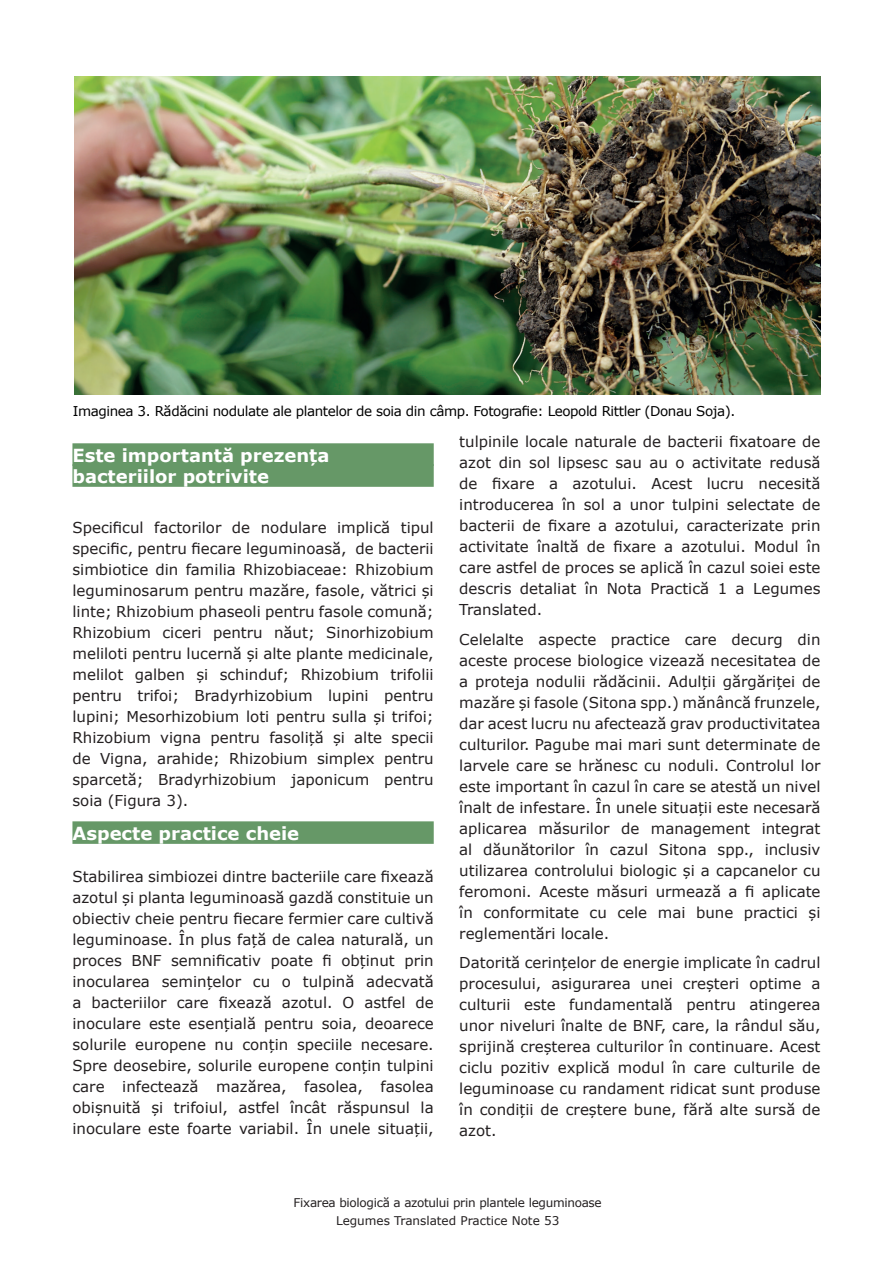
<style>
.page{position:relative;width:893px;height:1263px;background:#fff}
.page>*{position:absolute;margin:0;border:0;box-sizing:border-box;transform-origin:0 0}
.t1{font:700 18px/21px "Verdana";color:#fff}
.t2{font:15px/21px "Verdana";color:#231f20;text-align:justify}
.t3{font:13.5px "Verdana";letter-spacing:-.03em;color:#000}
.t4{font:12px/18px "Verdana";letter-spacing:-.025em;color:#231f20;text-align:center}
</style>
<div class="page">
<div style="left:72px;top:443px;width:362px;height:23px;background:#669867"></div>
<div style="left:72px;top:464px;width:362px;height:23px;background:#669867"></div>
<div style="left:72px;top:821px;width:362px;height:23px;background:#669867"></div>
<img style="left:74px;top:77px;width:746px;height:317px">
<p class="t3" style="left:73px;top:401px;width:664px">Imaginea 3. Rădăcini nodulate ale plantelor de soia din câmp. Fotografie: Leopold Rittler (Donau Soja).</p>
<p class="t1" style="left:72px;top:445px;width:259px">Este importantă prezența bacteriilor potrivite</p>
<p class="t2" style="left:72px;top:517px;width:363px">Specificul factorilor de nodulare implică tipul specific, pentru fiecare leguminoasă, de bacterii simbiotice din familia Rhizobiaceae: Rhizobium leguminosarum pentru mazăre, fasole, vătrici și linte; Rhizobium phaseoli pentru fasole comună; Rhizobium ciceri pentru năut; Sinorhizobium meliloti pentru lucernă și alte plante medicinale, melilot galben și schinduf; Rhizobium trifolii pentru trifoi; Bradyrhizobium lupini pentru lupini; Mesorhizobium loti pentru sulla și trifoi; Rhizobium vigna pentru fasoliță și alte specii de Vigna, arahide; Rhizobium simplex pentru sparcetă; Bradyrhizobium japonicum pentru soia (Figura 3).</p>
<p class="t1" style="left:72px;top:823px;width:228px">Aspecte practice cheie</p>
<p class="t2" style="left:72px;top:865px;width:363px">Stabilirea simbiozei dintre bacteriile care fixează azotul și planta leguminoasă gazdă constituie un obiectiv cheie pentru fiecare fermier care cultivă leguminoase. În plus față de calea naturală, un proces BNF semnificativ poate fi obținut prin inocularea semințelor cu o tulpină adecvată a bacteriilor care fixează azotul. O astfel de inoculare este esențială pentru soia, deoarece solurile europene nu conțin speciile necesare.<br>Spre deosebire, solurile europene conțin tulpini care infectează mazărea, fasolea, fasolea obișnuită și trifoiul, astfel încât răspunsul la inoculare este foarte variabil. În unele situații,</p>
<p class="t2" style="left:459px;top:431px;width:363px">tulpinile locale naturale de bacterii fixatoare de azot din sol lipsesc sau au o activitate redusă de fixare a azotului. Acest lucru necesită introducerea în sol a unor tulpini selectate de bacterii de fixare a azotului, caracterizate prin activitate înaltă de fixare a azotului. Modul în care astfel de proces se aplică în cazul soiei este descris detaliat în Nota Practică 1 a Legumes Translated.</p>
<p class="t2" style="left:459px;top:628px;width:363px">Celelalte aspecte practice care decurg din aceste procese biologice vizează necesitatea de a proteja nodulii rădăcinii. Adulții gărgăriței de mazăre și fasole (Sitona spp.) mănâncă frunzele, dar acest lucru nu afectează grav productivitatea culturilor. Pagube mai mari sunt determinate de larvele care se hrănesc cu noduli. Controlul lor este important în cazul în care se atestă un nivel înalt de infestare. În unele situații este necesară aplicarea măsurilor de management integrat al dăunătorilor în cazul Sitona spp., inclusiv utilizarea controlului biologic și a capcanelor cu feromoni. Aceste măsuri urmează a fi aplicate în conformitate cu cele mai bune practici și reglementări locale.</p>
<p class="t2" style="left:459px;top:952px;width:363px">Datorită cerințelor de energie implicate în cadrul procesului, asigurarea unei creșteri optime a culturii este fundamentală pentru atingerea unor niveluri înalte de BNF, care, la rândul său, sprijină creșterea culturilor în continuare. Acest ciclu pozitiv explică modul în care culturile de leguminoase cu randament ridicat sunt produse în condiții de creștere bune, fără alte sursă de azot.</p>
<p class="t4" style="left:294px;top:1193px;width:310px">Fixarea biologică a azotului prin plantele leguminoase<br>Legumes Translated Practice Note 53</p>
</div>
